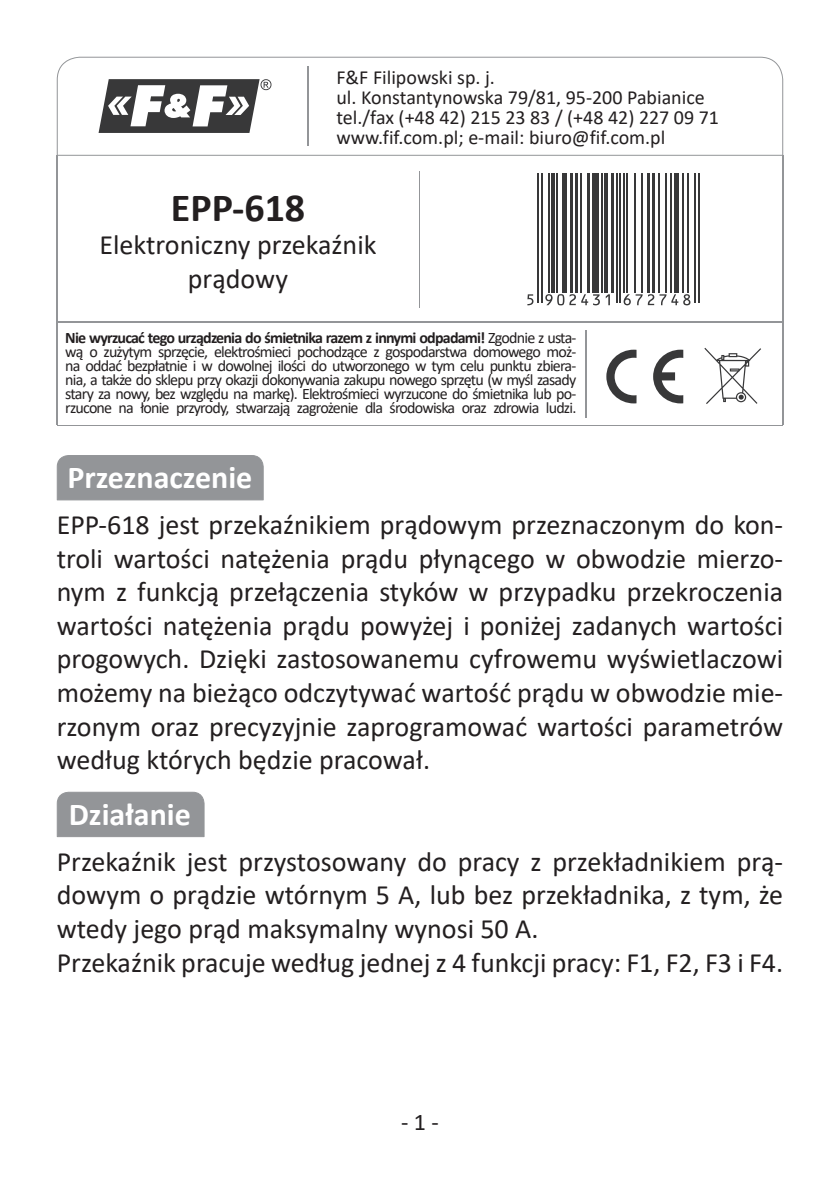
<style>
.page{position:relative;width:840px;height:1191px;background:#fff}
.page>*{position:absolute;margin:0;border:0;box-sizing:border-box;transform-origin:0 0}
.t1{font:700 40px "Calibri";color:#231f20}
.t2{font:700 32px "Calibri";color:#fff}
.t3{font:28px/33.6px "Calibri";color:#231f20;text-align:center}
.t4{font:24px "Calibri";color:#231f20}
.t5{font:20px/20px "Calibri";color:#231f20}
.t6{font:16px/14px "Calibri";letter-spacing:-.05em;color:#231f20;text-align:justify}
.s1{font-weight:700}
</style>
<div class="page">
<svg style="left:704px;top:348px;width:56px;height:56px"></svg>
<svg style="left:606px;top:350px;width:77px;height:53px"></svg>
<hr style="left:57px;top:322px;width:724px;height:1px;background:#939598">
<hr style="left:584px;top:330px;width:1px;height:88px;background:#939598">
<hr style="left:418px;top:171px;width:1px;height:136px;background:#939598">
<hr style="left:57px;top:425px;width:724px;height:1px;background:#939598">
<svg style="left:527px;top:173px;width:173px;height:133px"></svg>
<hr style="left:537px;top:173px;width:1px;height:130px;background:#383839">
<hr style="left:541px;top:173px;width:1px;height:130px;background:#383839">
<hr style="left:547px;top:173px;width:2px;height:119px;background:#383839">
<hr style="left:551px;top:173px;width:3px;height:119px;background:#383839">
<hr style="left:556px;top:173px;width:1px;height:119px;background:#383839">
<div style="left:561px;top:173px;width:5px;height:119px;background:#383839"></div>
<hr style="left:570px;top:173px;width:3px;height:119px;background:#383839">
<hr style="left:575px;top:173px;width:3px;height:119px;background:#383839">
<hr style="left:580px;top:173px;width:1px;height:119px;background:#383839">
<hr style="left:587px;top:173px;width:2px;height:119px;background:#383839">
<div style="left:592px;top:173px;width:6px;height:119px;background:#383839"></div>
<hr style="left:600px;top:173px;width:1px;height:119px;background:#383839">
<hr style="left:604px;top:173px;width:3px;height:119px;background:#383839">
<hr style="left:610px;top:173px;width:3px;height:119px;background:#383839">
<hr style="left:616px;top:173px;width:1px;height:130px;background:#383839">
<hr style="left:619px;top:173px;width:1px;height:130px;background:#383839">
<hr style="left:622px;top:173px;width:2px;height:119px;background:#383839">
<hr style="left:626px;top:173px;width:1px;height:119px;background:#383839">
<hr style="left:634px;top:173px;width:1px;height:119px;background:#383839">
<hr style="left:641px;top:173px;width:1px;height:119px;background:#383839">
<hr style="left:646px;top:173px;width:3px;height:119px;background:#383839">
<hr style="left:651px;top:173px;width:3px;height:119px;background:#383839">
<hr style="left:658px;top:173px;width:1px;height:119px;background:#383839">
<hr style="left:665px;top:173px;width:1px;height:119px;background:#383839">
<hr style="left:670px;top:173px;width:1px;height:119px;background:#383839">
<div style="left:673px;top:173px;width:5px;height:119px;background:#383839"></div>
<hr style="left:682px;top:173px;width:1px;height:119px;background:#383839">
<hr style="left:687px;top:173px;width:1px;height:119px;background:#383839">
<hr style="left:694px;top:173px;width:1px;height:130px;background:#383839">
<hr style="left:697px;top:173px;width:1px;height:130px;background:#383839">
<svg style="left:527px;top:294px;width:6px;height:11px"></svg>
<svg style="left:545px;top:294px;width:30px;height:11px"></svg>
<svg style="left:581px;top:294px;width:18px;height:11px"></svg>
<svg style="left:605px;top:294px;width:4px;height:11px"></svg>
<svg style="left:623px;top:294px;width:67px;height:11px"></svg>
<svg style="left:57px;top:57px;width:725px;height:99px"></svg>
<div style="left:57px;top:455px;width:206px;height:45px;background:#939598"></div>
<div style="left:57px;top:791px;width:147px;height:46px;background:#939598"></div>
<hr style="left:57px;top:155px;width:1px;height:270px;background:#939598">
<hr style="left:781px;top:155px;width:1px;height:270px;background:#939598">
<p class="t5" style="left:336px;top:67px;width:384px">F&amp;F Filipowski sp. j.<br>ul. Konstantynowska 79/81, 95-200 Pabianice tel./fax (+48 42) 215 23 83 / (+48 42) 227 09 71 www.fif.com.pl; e-mail: biuro@fif.com.pl</p>
<h1 class="t1" style="left:171px;top:179px;width:136px">EPP-618</h1>
<p class="t3" style="left:99px;top:228px;width:278px">Elektroniczny przekaźnik prądowy</p>
<p class="t6" style="left:65px;top:330px;width:512px"><span class="s1">Nie wyrzucać tego urządzenia do śmietnika razem z innymi odpadami!</span> Zgodnie z usta&shy;wą o zużytym sprzęcie, elektrośmieci pochodzące z gospodarstwa domowego moż&shy;na oddać bezpłatnie i w dowolnej ilości do utworzonego w tym celu punktu zbiera&shy;nia, a także do sklepu przy okazji dokonywania zakupu nowego sprzętu (w myśl zasady stary za nowy, bez względu na markę). Elektrośmieci wyrzucone do śmietnika lub po&shy;rzucone na łonie przyrody, stwarzają zagrożenie dla środowiska oraz zdrowia ludzi.</p>
<p class="t2" style="left:67px;top:454px;width:186px">Przeznaczenie</p>
<p class="t3" style="left:57px;top:507px;width:727px;text-align:justify">EPP-618 jest przekaźnikiem prądowym przeznaczonym do kon&shy;troli wartości natężenia prądu płynącego w obwodzie mierzo&shy;nym z funkcją przełączenia styków w przypadku przekroczenia wartości natężenia prądu powyżej i poniżej zadanych wartości progowych. Dzięki zastosowanemu cyfrowemu wyświetlaczowi możemy na bieżąco odczytywać wartość prądu w obwodzie mie&shy;rzonym oraz precyzyjnie zaprogramować wartości parametrów według których będzie pracował.</p>
<p class="t2" style="left:69px;top:791px;width:123px">Działanie</p>
<p class="t3" style="left:57px;top:844px;width:727px;text-align:left">Przekaźnik jest przystosowany do pracy z przekładnikiem prą&shy;dowym o prądzie wtórnym 5 A, lub bez przekładnika, z tym, że wtedy jego prąd maksymalny wynosi 50 A.<br>Przekaźnik pracuje według jednej z 4 funkcji pracy: F1, F2, F3 i F4.</p>
<p class="t4" style="left:401px;top:1105px;width:39px">- 1 -</p>
</div>
